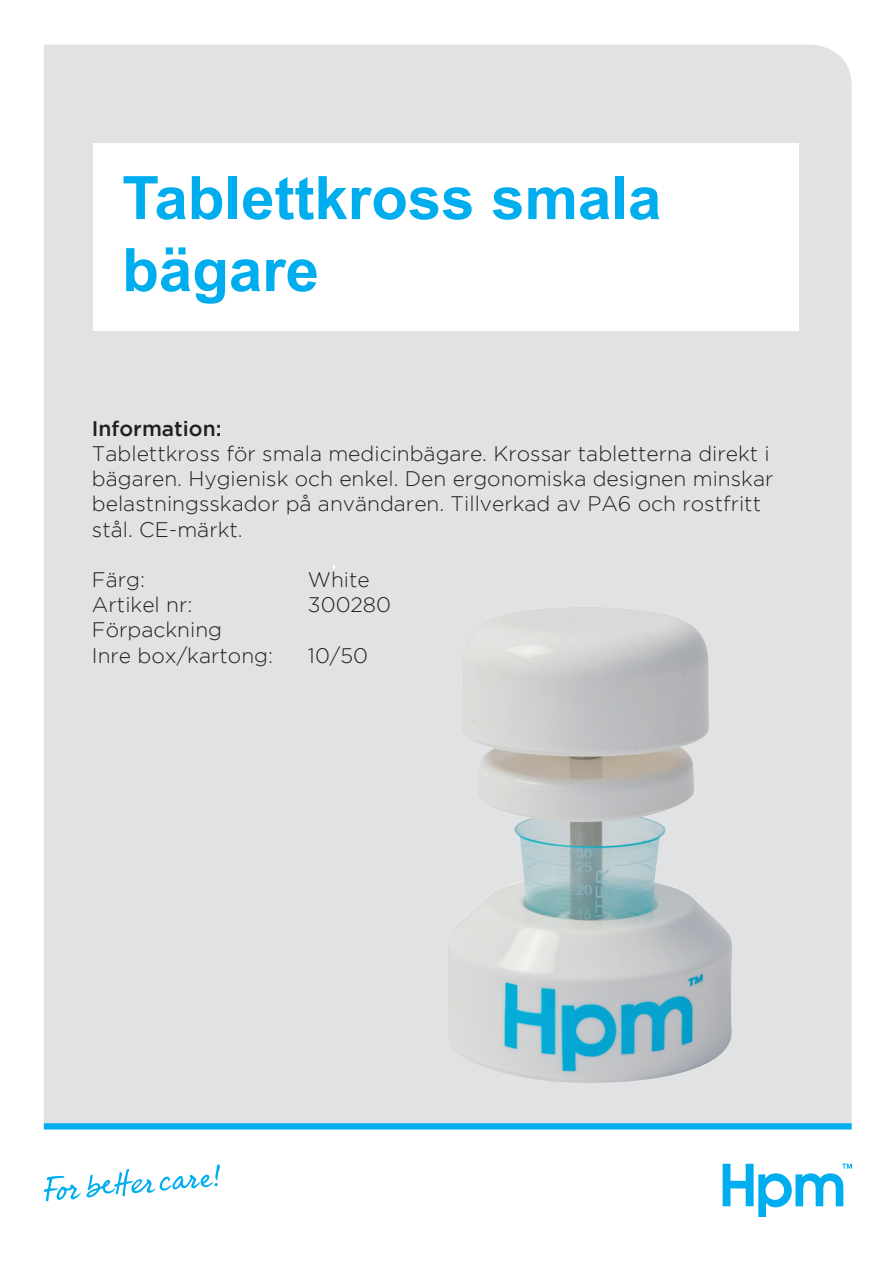
<style>
.page{position:relative;width:893px;height:1263px;background:#fff}
.page>*{position:absolute;margin:0;border:0;box-sizing:border-box;transform-origin:0 0}
.t1{font:700 60px/72px "Arial";color:#00aeef}
.t2{font:300 21px/25.2px "Gotham";color:#231f20}
.t3{font:500 21px "Gotham";color:#231f20}
</style>
<div class="page">
<svg style="left:44px;top:1164px;width:176px;height:37px"></svg>
<div style="left:44px;top:45px;width:808px;height:1078px;background:#e1e2e4"></div>
<svg style="left:723px;top:1164px;width:129px;height:53px"></svg>
<div style="left:44px;top:1123px;width:808px;height:6px;background:#00aeef"></div>
<div style="left:94px;top:144px;width:705px;height:187px;background:#fff"></div>
<img style="left:445px;top:607px;width:288px;height:476px">
<p class="t1" style="left:122px;top:164px;width:541px">Tablettkross smala bägare</p>
<p class="t3" style="left:92px;top:416px;width:131px">Information:</p>
<p class="t2" style="left:92px;top:441px;width:683px">Tablettkross för smala medicinbägare. Krossar tabletterna direkt i bägaren. Hygienisk och enkel. Den ergonomiska designen minskar belastningsskador på användaren. Tillverkad av PA6 och rostfritt stål. CE-märkt.</p>
<p class="t2" style="left:92px;top:567px;width:55px">Färg:</p>
<p class="t2" style="left:308px;top:567px;width:63px">White</p>
<p class="t2" style="left:92px;top:592px;width:102px">Artikel nr:</p>
<p class="t2" style="left:308px;top:592px;width:85px">300280</p>
<p class="t2" style="left:92px;top:617px;width:132px">Förpackning</p>
<p class="t2" style="left:92px;top:642px;width:183px">Inre box/kartong:</p>
<p class="t2" style="left:308px;top:642px;width:62px">10/50</p>
</div>
